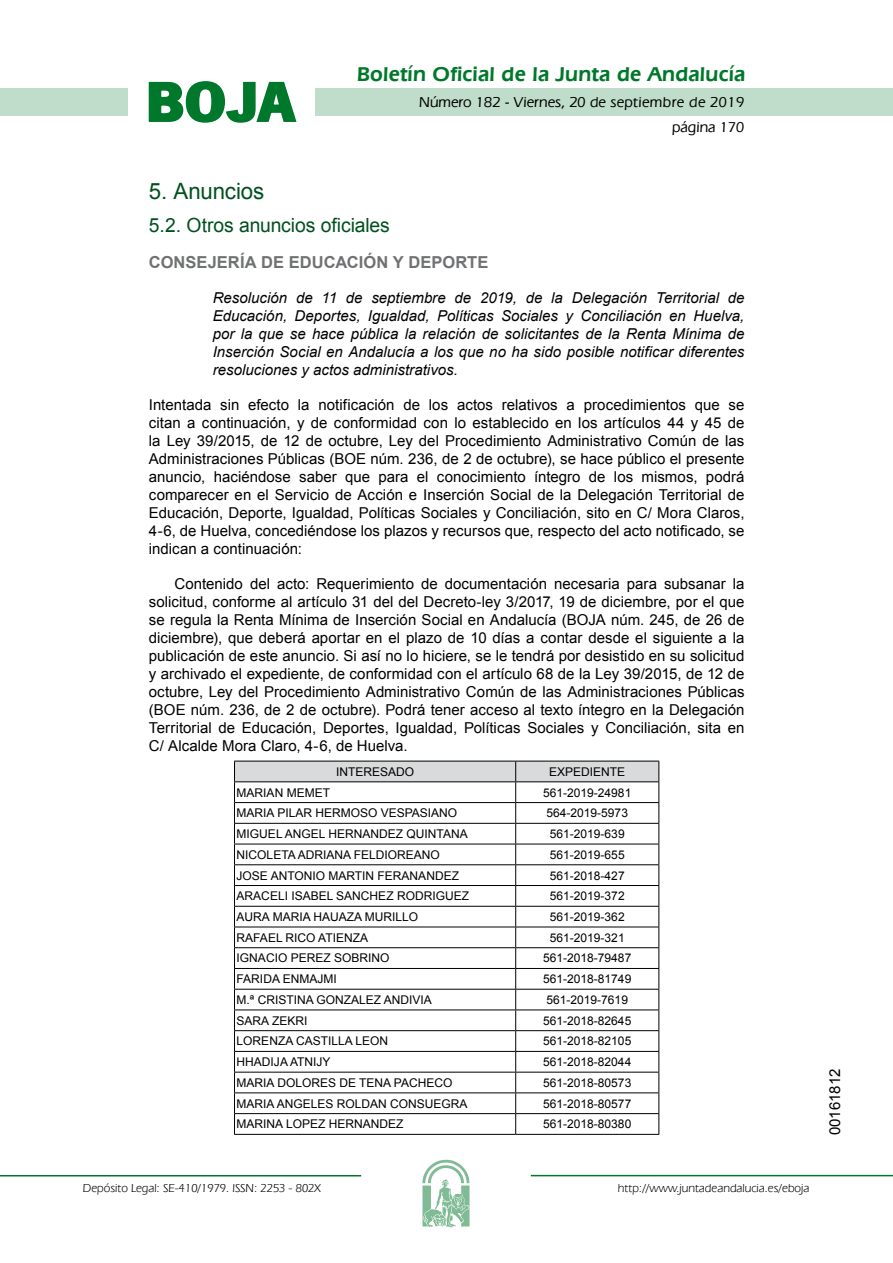
<style>
.page{position:relative;width:893px;height:1263px;background:#fff}
.page>*{position:absolute;margin:0;border:0;box-sizing:border-box;transform-origin:0 0}
.t1{font:700 57.75px "News Got T";color:#00782c;scale:1.14 1}
.t2{font:22.5px "Arial";letter-spacing:-.005em;color:#00501f}
.t3{font:600 21px "Eras IT Cby BT";letter-spacing:.01em;color:#00782c}
.t4{font:19.5px "Arial";letter-spacing:-.005em;color:#00501f}
.t5{font:700 16.5px "Arial";color:#707173}
.t6{font:15px/18px "Arial";color:#000;text-align:justify}
.t7{font:italic 15px/18px "Arial";color:#000;text-align:justify}
.t8{font:500 15px/24.5px "Eras IT Cby BT";color:#000;text-align:right}
.t9{font:12px "Arial";color:#000}
.t10{font:12px "Eras IT Cby BT";color:#000}
</style>
<div class="page">
<div style="left:315px;top:88px;width:577px;height:28px;background:#bfddca"></div>
<div style="left:0;top:88px;width:128px;height:28px;background:#bfddca"></div>
<hr style="left:0;top:1175px;width:361px;height:2px;background:#00782c">
<svg style="left:422px;top:1159px;width:47px;height:68px"></svg>
<hr style="left:531px;top:1175px;width:361px;height:1px;background:#00782c">
<svg style="left:148px;top:81px;width:149px;height:42px"></svg>
<svg style="left:234px;top:761px;width:425px;height:373px"></svg>
<hr style="left:234px;top:1134px;width:281px;height:1px;background:#000">
<hr style="left:515px;top:1134px;width:144px;height:1px;background:#000">
<h1 class="t1" style="left:145px;top:68px;width:133px">BOJA</h1>
<h3 class="t3" style="left:357px;top:62px;width:390px">Boletín Oficial de la Junta de Andalucía</h3>
<p class="t8" style="left:419px;top:90px;width:327px">Número 182 - Viernes, 20 de septiembre de 2019 página 170</p>
<h2 class="t2" style="left:149px;top:177px;width:117px">5. Anuncios</h2>
<h3 class="t4" style="left:149px;top:212px;width:242px">5.2. Otros anuncios oficiales</h3>
<p class="t5" style="left:149px;top:251px;width:341px">CONSEJERÍA DE EDUCACIÓN Y DEPORTE</p>
<p class="t7" style="left:213px;top:289px;width:533px">Resolución de 11 de septiembre de 2019, de la Delegación Territorial de Educación, Deportes, Igualdad, Políticas Sociales y Conciliación en Huelva, por la que se hace pública la relación de solicitantes de la Renta Mínima de Inserción Social en Andalucía a los que no ha sido posible notificar diferentes resoluciones y actos administrativos.</p>
<p class="t6" style="left:149px;top:396px;width:597px">Intentada sin efecto la notificación de los actos relativos a procedimientos que se citan a continuación, y de conformidad con lo establecido en los artículos 44 y 45 de la Ley 39/2015, de 12 de octubre, Ley del Procedimiento Administrativo Común de las Administraciones Públicas (BOE núm. 236, de 2 de octubre), se hace público el presente anuncio, haciéndose saber que para el conocimiento íntegro de los mismos, podrá comparecer en el Servicio de Acción e Inserción Social de la Delegación Territorial de Educación, Deporte, Igualdad, Políticas Sociales y Conciliación, sito en C/ Mora Claros, 4-6, de Huelva, concediéndose los plazos y recursos que, respecto del acto notificado, se indican a continuación:</p>
<p class="t6" style="left:149px;top:575px;width:597px;text-indent:26px">Contenido del acto: Requerimiento de documentación necesaria para subsanar la solicitud, conforme al artículo 31 del del Decreto-ley 3/2017, 19 de diciembre, por el que se regula la Renta Mínima de Inserción Social en Andalucía (BOJA núm. 245, de 26 de diciembre), que deberá aportar en el plazo de 10 días a contar desde el siguiente a la publicación de este anuncio. Si así no lo hiciere, se le tendrá por desistido en su solicitud y archivado el expediente, de conformidad con el artículo 68 de la Ley 39/2015, de 12 de octubre, Ley del Procedimiento Administrativo Común de las Administraciones Públicas (BOE núm. 236, de 2 de octubre). Podrá tener acceso al texto íntegro en la Delegación Territorial de Educación, Deportes, Igualdad, Políticas Sociales y Conciliación, sita en C/ Alcalde Mora Claro, 4-6, de Huelva.</p>
<p class="t9" style="left:336px;top:764px;width:80px">INTERESADO</p>
<p class="t9" style="left:549px;top:764px;width:78px">EXPEDIENTE</p>
<p class="t9" style="left:237px;top:785px;width:95px">MARIAN MEMET</p>
<p class="t9" style="left:543px;top:785px;width:90px">561-2019-24981</p>
<p class="t9" style="left:237px;top:805px;width:222px">MARIA PILAR HERMOSO VESPASIANO</p>
<p class="t9" style="left:546px;top:805px;width:83px">564-2019-5973</p>
<p class="t9" style="left:237px;top:826px;width:232px">MIGUEL ANGEL HERNANDEZ QUINTANA</p>
<p class="t9" style="left:550px;top:826px;width:76px">561-2019-639</p>
<p class="t9" style="left:237px;top:847px;width:205px">NICOLETA ADRIANA FELDIOREANO</p>
<p class="t9" style="left:550px;top:847px;width:76px">561-2019-655</p>
<p class="t9" style="left:237px;top:867px;width:224px">JOSE ANTONIO MARTIN FERANANDEZ</p>
<p class="t9" style="left:550px;top:867px;width:76px">561-2018-427</p>
<p class="t9" style="left:237px;top:888px;width:234px">ARACELI ISABEL SANCHEZ RODRIGUEZ</p>
<p class="t9" style="left:550px;top:888px;width:76px">561-2019-372</p>
<p class="t9" style="left:237px;top:909px;width:183px">AURA MARIA HAUAZA MURILLO</p>
<p class="t9" style="left:550px;top:909px;width:76px">561-2019-362</p>
<p class="t9" style="left:237px;top:930px;width:133px">RAFAEL RICO ATIENZA</p>
<p class="t9" style="left:550px;top:930px;width:76px">561-2019-321</p>
<p class="t9" style="left:237px;top:950px;width:154px">IGNACIO PEREZ SOBRINO</p>
<p class="t9" style="left:543px;top:950px;width:90px">561-2018-79487</p>
<p class="t9" style="left:237px;top:971px;width:102px">FARIDA ENMAJMI</p>
<p class="t9" style="left:543px;top:971px;width:90px">561-2018-81749</p>
<p class="t9" style="left:237px;top:992px;width:197px">M.ª CRISTINA GONZALEZ ANDIVIA</p>
<p class="t9" style="left:546px;top:992px;width:83px">561-2019-7619</p>
<p class="t9" style="left:237px;top:1013px;width:72px">SARA ZEKRI</p>
<p class="t9" style="left:543px;top:1013px;width:90px">561-2018-82645</p>
<p class="t9" style="left:237px;top:1033px;width:153px">LORENZA CASTILLA LEON</p>
<p class="t9" style="left:543px;top:1033px;width:90px">561-2018-82105</p>
<p class="t9" style="left:237px;top:1054px;width:95px">HHADIJA ATNIJY</p>
<p class="t9" style="left:543px;top:1054px;width:90px">561-2018-82044</p>
<p class="t9" style="left:237px;top:1075px;width:217px">MARIA DOLORES DE TENA PACHECO</p>
<p class="t9" style="left:543px;top:1075px;width:90px">561-2018-80573</p>
<p class="t9" style="left:237px;top:1096px;width:232px">MARIA ANGELES ROLDAN CONSUEGRA</p>
<p class="t9" style="left:543px;top:1096px;width:90px">561-2018-80577</p>
<p class="t9" style="left:237px;top:1116px;width:168px">MARINA LOPEZ HERNANDEZ</p>
<p class="t9" style="left:543px;top:1116px;width:90px">561-2018-80380</p>
<p class="t10" style="left:83px;top:1181px;width:239px">Depósito Legal: SE-410/1979. ISSN: 2253 - 802X</p>
<p class="t10" style="left:618px;top:1181px;width:193px">http://www.juntadeandalucia.es/eboja</p>
<p class="t6" style="left:826px;top:1135px;width:68px;rotate:-90deg">00161812</p>
</div>
